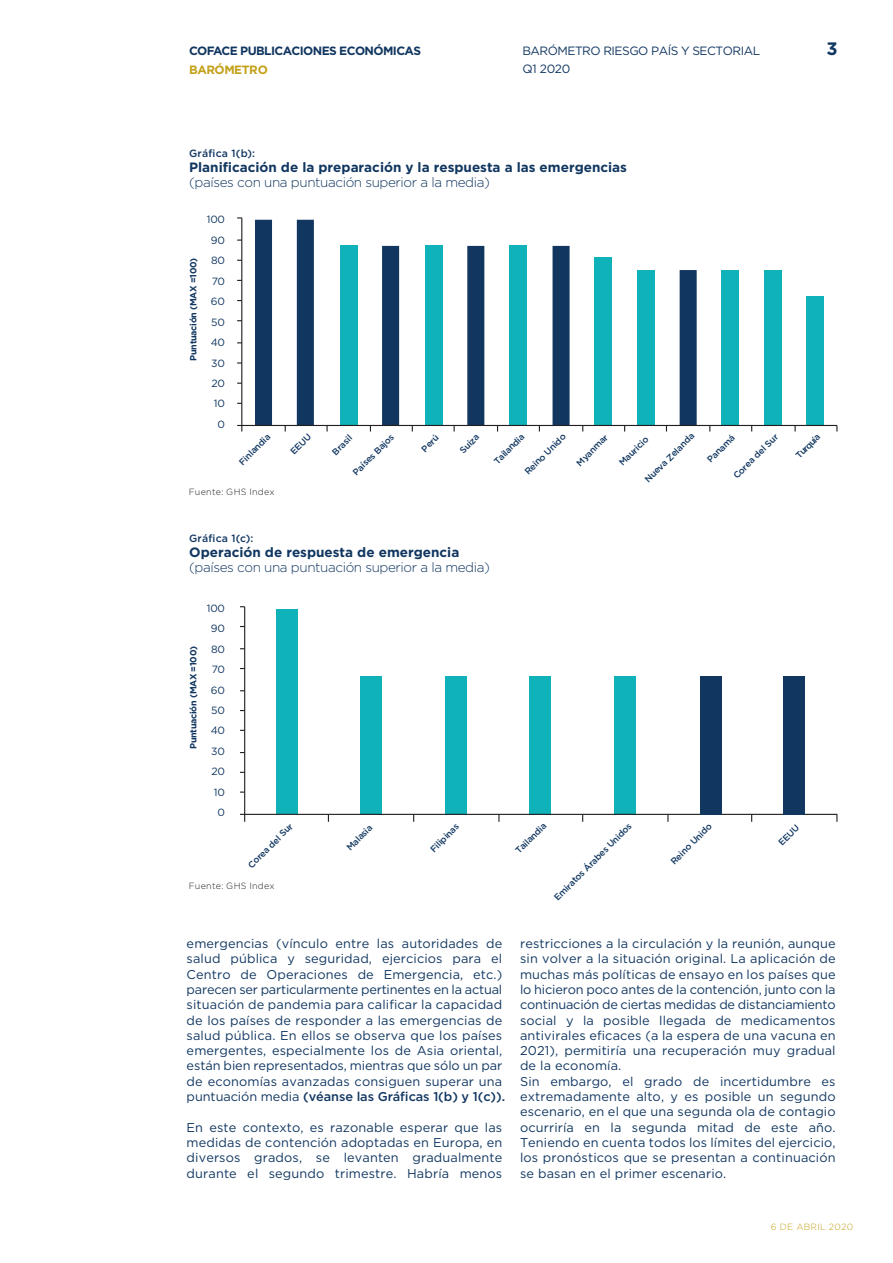
<style>
.page{position:relative;width:893px;height:1263px;background:#fff}
.page>*{position:absolute;margin:0;border:0;box-sizing:border-box;transform-origin:0 0}
.t1{font:700 18px "Gotham";color:#113761}
.t2{font:700 13.5px "Gotham";color:#113761}
.t3{font:300 13.5px "Gotham";letter-spacing:-.03em;color:#113761}
.t4{font:12.75px/15.3px "Gotham";letter-spacing:.01em;color:#113761}
.t5{font:12px "Gotham";letter-spacing:-.04em;color:#113761}
.t6{font:700 12px "Gotham";letter-spacing:-.05em;color:#113761}
.t7{font:700 12px "Gotham";letter-spacing:-.04em;color:#c3a119}
.t8{font:10.5px/20.4px "Gotham";letter-spacing:-.02em;color:#113761;text-align:right}
.t9{font:500 10.5px "Gotham";letter-spacing:.02em;color:#113761}
.t10{font:500 9px "Gotham";color:#113761}
.t11{font:700 9px "Gotham";letter-spacing:-.03em;color:#113761}
.t12{font:300 9px "Gotham";letter-spacing:.03em;color:#231f20}
.t13{font:300 9px "Gotham";letter-spacing:.03em;color:#c3a119}
.s1{font-weight:500}
</style>
<div class="page">
<div style="left:721px;top:270px;width:17px;height:155px;background:#0eb2b8"></div>
<div style="left:765px;top:270px;width:17px;height:155px;background:#0eb2b8"></div>
<div style="left:807px;top:296px;width:17px;height:129px;background:#0eb2b8"></div>
<svg style="left:255px;top:220px;width:442px;height:205px"></svg>
<hr style="left:241px;top:218px;width:1px;height:207px;background:#231f20">
<hr style="left:237px;top:425px;width:600px;height:1px;background:#231f20">
<div style="left:277px;top:609px;width:21px;height:205px;background:#0eb2b8"></div>
<div style="left:360px;top:676px;width:22px;height:138px;background:#0eb2b8"></div>
<div style="left:446px;top:676px;width:21px;height:138px;background:#0eb2b8"></div>
<div style="left:529px;top:676px;width:22px;height:138px;background:#0eb2b8"></div>
<div style="left:615px;top:676px;width:21px;height:138px;background:#0eb2b8"></div>
<hr style="left:244px;top:607px;width:1px;height:207px;background:#231f20">
<svg style="left:240px;top:813px;width:598px;height:9px"></svg>
<div style="left:700px;top:676px;width:21px;height:138px;background:#113761"></div>
<div style="left:784px;top:676px;width:21px;height:138px;background:#113761"></div>
<p class="t6" style="left:189px;top:43px;width:233px">COFACE PUBLICACIONES ECONÓMICAS</p>
<p class="t5" style="left:522px;top:43px;width:239px">BARÓMETRO RIESGO PAÍS Y SECTORIAL</p>
<h1 class="t1" style="left:826px;top:37px;width:13px">3</h1>
<p class="t7" style="left:189px;top:62px;width:80px">BARÓMETRO</p>
<p class="t5" style="left:522px;top:61px;width:50px">Q1 2020</p>
<p class="t9" style="left:189px;top:147px;width:67px">Gráfica 1(b):</p>
<p class="t2" style="left:189px;top:158px;width:439px">Planificación de la preparación y la respuesta a las emergencias</p>
<p class="t3" style="left:189px;top:174px;width:302px">(países con una puntuación superior a la media)</p>
<p class="t11" style="left:187px;top:361px;width:105px;rotate:-90deg">Puntuación (MAX =100)</p>
<p class="t8" style="left:207px;top:209px;width:20px">100<br>90<br>80<br>70<br>60<br>50<br>40<br>30<br>20<br>10<br>0</p>
<p class="t10" style="left:236px;top:459px;width:42px;rotate:-45deg">Finlandia</p>
<p class="t12" style="left:189px;top:486px;width:87px">Fuente: GHS Index</p>
<p class="t10" style="left:288px;top:449px;width:27px;rotate:-45deg">EEUU</p>
<p class="t10" style="left:330px;top:449px;width:26px;rotate:-45deg">Brasil</p>
<p class="t10" style="left:350px;top:469px;width:55px;rotate:-45deg">Países Bajos</p>
<p class="t10" style="left:419px;top:446px;width:22px;rotate:-45deg">Perú</p>
<p class="t10" style="left:457px;top:448px;width:25px;rotate:-45deg">Suiza</p>
<p class="t10" style="left:491px;top:458px;width:40px;rotate:-45deg">Tailandia</p>
<p class="t10" style="left:522px;top:469px;width:55px;rotate:-45deg">Reino Unido</p>
<p class="t10" style="left:574px;top:460px;width:42px;rotate:-45deg">Myanmar</p>
<p class="t10" style="left:616px;top:460px;width:39px;rotate:-45deg">Mauricio</p>
<p class="t10" style="left:642px;top:477px;width:67px;rotate:-45deg">Nueva Zelanda</p>
<p class="t10" style="left:704px;top:457px;width:37px;rotate:-45deg">Panamá</p>
<p class="t10" style="left:731px;top:473px;width:61px;rotate:-45deg">Corea del Sur</p>
<p class="t10" style="left:793px;top:452px;width:32px;rotate:-45deg">Turquía</p>
<p class="t9" style="left:189px;top:531px;width:66px">Gráfica 1(c):</p>
<p class="t2" style="left:189px;top:543px;width:272px">Operación de respuesta de emergencia</p>
<p class="t3" style="left:189px;top:558px;width:302px">(países con una puntuación superior a la media)</p>
<p class="t11" style="left:187px;top:749px;width:105px;rotate:-90deg">Puntuación (MAX =100)</p>
<p class="t8" style="left:207px;top:598px;width:20px">100<br>90<br>80<br>70<br>60<br>50<br>40<br>30<br>20<br>10<br>0</p>
<p class="t10" style="left:245px;top:862px;width:61px;rotate:-45deg">Corea del Sur</p>
<p class="t10" style="left:344px;top:845px;width:34px;rotate:-45deg">Malasia</p>
<p class="t10" style="left:428px;top:846px;width:38px;rotate:-45deg">Filipinas</p>
<p class="t10" style="left:513px;top:848px;width:41px;rotate:-45deg">Tailandia</p>
<p class="t10" style="left:551px;top:895px;width:107px;rotate:-45deg">Emiratos Árabes Unidos</p>
<p class="t10" style="left:668px;top:858px;width:55px;rotate:-45deg">Reino Unido</p>
<p class="t10" style="left:776px;top:839px;width:27px;rotate:-45deg">EEUU</p>
<p class="t12" style="left:189px;top:880px;width:87px">Fuente: GHS Index</p>
<p class="t4" style="left:187px;top:935px;width:320px">emergencias (vínculo entre las autoridades de salud pública y seguridad, ejercicios para el Centro de Operaciones de Emergencia, etc.) parecen ser particularmente pertinentes en la actual situación de pandemia para calificar la capacidad de los países de responder a las emergencias de salud pública. En ellos se observa que los países emergentes, especialmente los de Asia oriental, están bien representados, mientras que sólo un par de economías avanzadas consiguen superar una puntuación media <span class="s1">(véanse las Gráficas 1(b) y 1(c)).</span></p>
<p class="t4" style="left:187px;top:1119px;width:317px;text-align:justify">En este contexto, es razonable esperar que las medidas de contención adoptadas en Europa, en diversos grados, se levanten gradualmente durante el segundo trimestre. Habría menos</p>
<p class="t4" style="left:520px;top:935px;width:317px">restricciones a la circulación y la reunión, aunque sin volver a la situación original. La aplicación de muchas más políticas de ensayo en los países que lo hicieron poco antes de la contención, junto con la continuación de ciertas medidas de distanciamiento social y la posible llegada de medicamentos antivirales eficaces (a la espera de una vacuna en 2021), permitiría una recuperación muy gradual de la economía.<br>Sin embargo, el grado de incertidumbre es extremadamente alto, y es posible un segundo escenario, en el que una segunda ola de contagio ocurriría en la segunda mitad de este año.<br>Teniendo en cuenta todos los límites del ejercicio, los pronósticos que se presentan a continuación se basan en el primer escenario.</p>
<p class="t13" style="left:771px;top:1221px;width:84px">6 DE ABRIL 2020</p>
</div>
